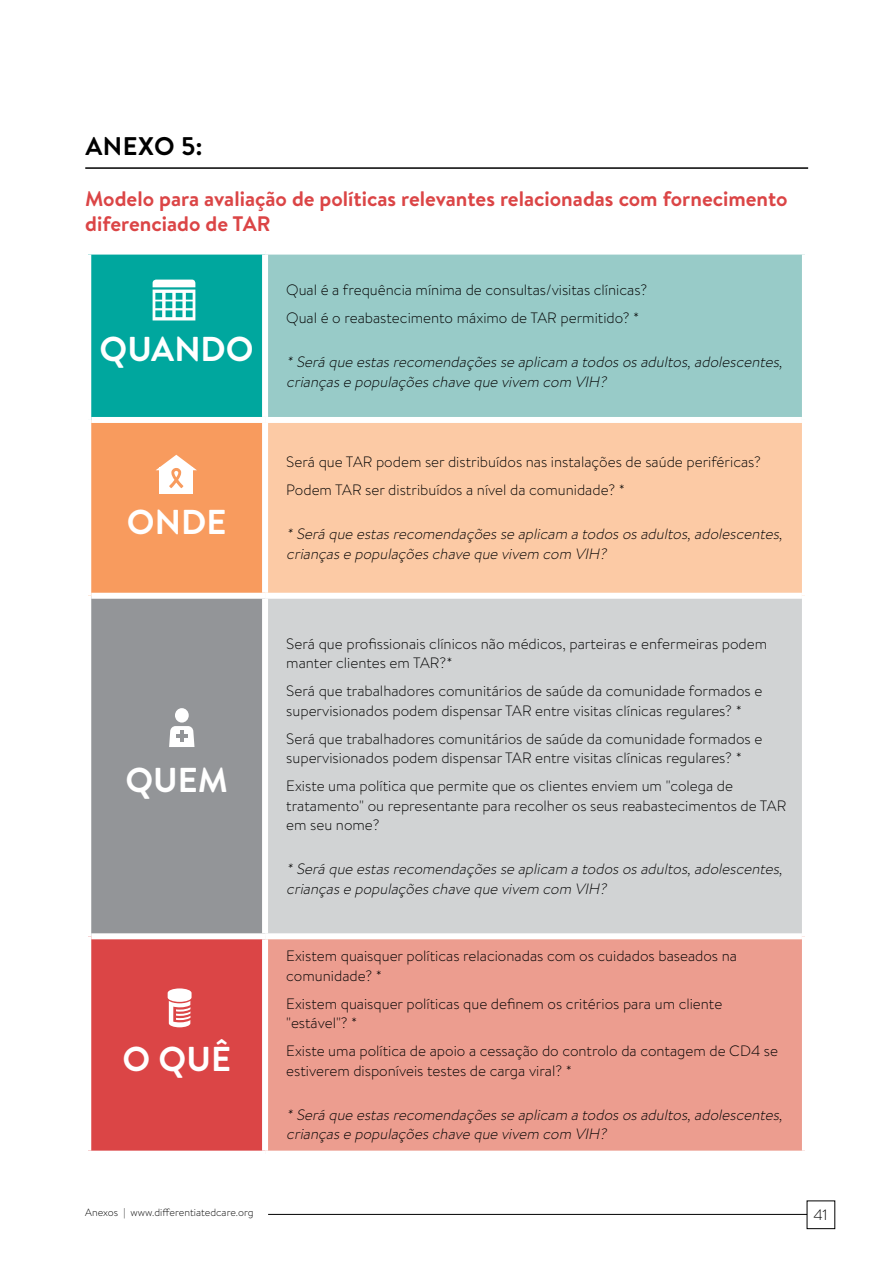
<style>
.page{position:relative;width:893px;height:1263px;background:#fff}
.page>*{position:absolute;margin:0;border:0;box-sizing:border-box;transform-origin:0 0}
.t1{font:700 34.5px "Brandon Text";color:#fff}
.t2{font:700 25.5px "Brandon Text";letter-spacing:.02em;color:#000}
.t3{font:700 21px/25.5px "Brandon Text";color:#db4546}
.t4{font:300 15px/19.5px "Brandon Text";color:#000}
.t5{font:italic 300 15px/19.5px "Brandon Text";color:#000}
.t6{font:300 10.5px "Brandon Text";color:#000}
</style>
<div class="page">
<hr style="left:85px;top:167px;width:723px;height:2px;background:#000">
<div style="left:88px;top:252px;width:177px;height:168px;background:#00a79e"></div>
<div style="left:265px;top:252px;width:540px;height:168px;background:#98cbc8"></div>
<div style="left:88px;top:420px;width:177px;height:176px;background:#f89b5e"></div>
<div style="left:265px;top:420px;width:540px;height:176px;background:#fccaa5"></div>
<div style="left:88px;top:596px;width:177px;height:340px;background:#939598"></div>
<div style="left:265px;top:596px;width:540px;height:340px;background:#d1d3d4"></div>
<div style="left:88px;top:936px;width:177px;height:218px;background:#db4546"></div>
<div style="left:265px;top:936px;width:540px;height:218px;background:#ec9d8f"></div>
<div style="left:85px;top:249px;width:180px;height:6px;background:#fff"></div>
<div style="left:85px;top:255px;width:6px;height:165px;background:#fff"></div>
<div style="left:265px;top:249px;width:543px;height:6px;background:#fff"></div>
<div style="left:802px;top:255px;width:6px;height:165px;background:#fff"></div>
<div style="left:85px;top:420px;width:6px;height:176px;background:#fff"></div>
<div style="left:802px;top:420px;width:6px;height:176px;background:#fff"></div>
<div style="left:85px;top:596px;width:6px;height:340px;background:#fff"></div>
<div style="left:802px;top:596px;width:6px;height:340px;background:#fff"></div>
<div style="left:85px;top:936px;width:6px;height:215px;background:#fff"></div>
<div style="left:802px;top:936px;width:6px;height:215px;background:#fff"></div>
<div style="left:85px;top:1151px;width:180px;height:6px;background:#fff"></div>
<div style="left:265px;top:1151px;width:543px;height:6px;background:#fff"></div>
<div style="left:262px;top:255px;width:6px;height:162px;background:#fff"></div>
<div style="left:91px;top:417px;width:174px;height:6px;background:#fff"></div>
<div style="left:265px;top:417px;width:537px;height:6px;background:#fff"></div>
<div style="left:262px;top:423px;width:6px;height:170px;background:#fff"></div>
<div style="left:91px;top:593px;width:174px;height:6px;background:#fff"></div>
<div style="left:265px;top:593px;width:537px;height:6px;background:#fff"></div>
<div style="left:262px;top:599px;width:6px;height:334px;background:#fff"></div>
<div style="left:91px;top:933px;width:174px;height:6px;background:#fff"></div>
<div style="left:265px;top:933px;width:537px;height:6px;background:#fff"></div>
<div style="left:262px;top:939px;width:6px;height:212px;background:#fff"></div>
<div style="left:160px;top:467px;width:33px;height:26px;background:#fff"></div>
<svg style="left:156px;top:455px;width:41px;height:33px"></svg>
<svg style="left:168px;top:988px;width:24px;height:39px"></svg>
<svg style="left:153px;top:280px;width:42px;height:40px"></svg>
<div style="left:175px;top:708px;width:14px;height:14px;background:#fff;border-radius:50%"></div>
<svg style="left:169px;top:726px;width:25px;height:21px"></svg>
<hr style="left:268px;top:1214px;width:539px;height:1px;background:#000">
<h2 class="t2" style="left:85px;top:128px;width:119px">ANEXO 5:</h2>
<h3 class="t3" style="left:85px;top:185px;width:704px">Modelo para avaliação de políticas relevantes relacionadas com fornecimento diferenciado de TAR</h3>
<h1 class="t1" style="left:100px;top:325px;width:156px">QUANDO</h1>
<h1 class="t1" style="left:127px;top:497px;width:101px">ONDE</h1>
<p class="t4" style="left:286px;top:275px;width:362px;line-height:28px">Qual é a frequência mínima de consultas/visitas clínicas?<br>Qual é o reabastecimento máximo de TAR permitido? *</p>
<p class="t5" style="left:286px;top:352px;width:501px">*Será que estasrecomendaçõesse aplicam a todososadultos,adolescentes, criançase populaçõeschave que vivem com VIH?</p>
<p class="t4" style="left:286px;top:448px;width:476px;line-height:28px">Será que TAR podem ser distribuídos nas instalações de saúde periféricas?<br>Podem TAR ser distribuídos a nível da comunidade? *</p>
<p class="t5" style="left:286px;top:524px;width:501px">*Será que estasrecomendaçõesse aplicam a todososadultos,adolescentes, criançase populaçõeschave que vivem com VIH?</p>
<h1 class="t1" style="left:125px;top:756px;width:104px">QUEM</h1>
<h1 class="t1" style="left:122px;top:1035px;width:110px">O QUÊ</h1>
<p class="t6" style="left:85px;top:1205px;width:170px">Anexos | www.differentiatedcare.org</p>
<p class="t4" style="left:286px;top:633px;width:482px">Será que profissionais clínicos não médicos, parteiras e enfermeiras podem manter clientes em TAR?*</p>
<p class="t4" style="left:286px;top:681px;width:477px">Será que trabalhadores comunitários de saúde da comunidade formados e supervisionados podem dispensar TAR entre visitas clínicas regulares? *</p>
<p class="t4" style="left:286px;top:728px;width:477px">Será que trabalhadores comunitários de saúde da comunidade formados e supervisionados podem dispensar TAR entre visitas clínicas regulares? *</p>
<p class="t4" style="left:286px;top:776px;width:502px">Existe uma política que permite que os clientes enviem um "colega de tratamento" ou representante para recolher os seus reabastecimentos de TAR em seu nome?</p>
<p class="t5" style="left:286px;top:859px;width:501px">*Será que estasrecomendaçõesse aplicam a todososadultos,adolescentes, criançase populaçõeschave que vivem com VIH?</p>
<p class="t4" style="left:286px;top:946px;width:452px">Existem quaisquer políticas relacionadas com os cuidados baseados na comunidade? *</p>
<p class="t4" style="left:286px;top:993px;width:437px">Existem quaisquer políticas que definem os critérios para um cliente "estável"? *</p>
<p class="t4" style="left:286px;top:1041px;width:493px">Existe uma política de apoio a cessação do controlo da contagem de CD4 se estiverem disponíveis testes de carga viral? *</p>
<p class="t5" style="left:286px;top:1104px;width:501px">*Será que estasrecomendaçõesse aplicam a todososadultos,adolescentes, criançase populaçõeschave que vivem com VIH?</p>
<p class="t4" style="left:813px;top:1205px;width:16px">41</p>
</div>
